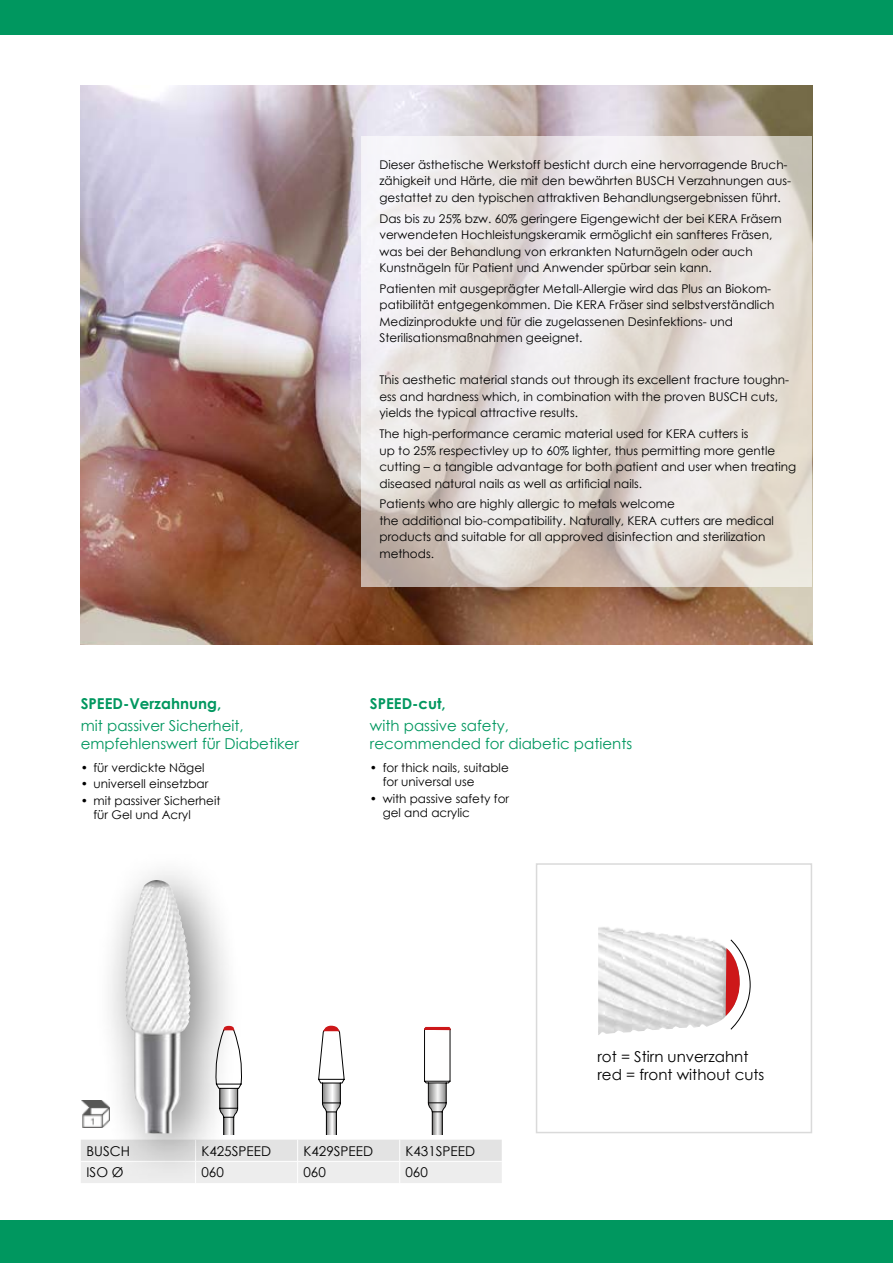
<style>
.page{position:relative;width:893px;height:1263px;background:#fff}
.page>*{position:absolute;margin:0;border:0;box-sizing:border-box;transform-origin:0 0}
.t1{font:15px/18px "Century Gothic";color:#00975f}
.t2{font:15px/18px "Century Gothic";color:#000}
.t3{font:700 15px "Century Gothic";color:#00975f}
.t4{font:13.5px "Century Gothic";color:#000}
.t5{font:12px/16.5px "Century Gothic";color:#000}
</style>
<div class="page">
<div style="left:536px;top:863px;width:276px;height:270px;border:2px solid #dadada"></div>
<svg style="left:81px;top:1140px;width:421px;height:43px;background:#e8e8e8"></svg>
<div style="left:92px;top:849px;width:153px;height:338px;background:#000;opacity:.5"></div>
<img style="left:125px;top:880px;width:66px;height:253px">
<img style="left:598px;top:927px;width:127px;height:108px">
<svg style="left:725px;top:939px;width:26px;height:91px"></svg>
<svg style="left:216px;top:1026px;width:26px;height:108px"></svg>
<svg style="left:318px;top:1026px;width:26px;height:108px"></svg>
<svg style="left:424px;top:1027px;width:27px;height:107px"></svg>
<img style="left:81px;top:85px;width:731px;height:560px">
<svg style="left:361px;top:136px;width:451px;height:451px;background:#e5dfdb"></svg>
<img style="left:82px;top:1101px;width:28px;height:26px">
<div style="left:0;top:0;width:893px;height:34px;background:#00975f"></div>
<div style="left:0;top:1220px;width:893px;height:43px;background:#00975f"></div>
<p class="t3" style="left:81px;top:692px;width:142px">SPEED-Verzahnung,</p>
<p class="t1" style="left:81px;top:716px;width:220px">mit passiver Sicherheit, empfehlenswert für Diabetiker</p>
<p class="t5" style="left:81px;top:759px;width:125px">• für verdickte Nägel</p>
<p class="t5" style="left:81px;top:775px;width:129px">• universell einsetzbar</p>
<p class="t5" style="left:94px;top:793px;width:128px;line-height:14.4px;text-indent:-13px">• mit passiver Sicherheit für Gel und Acryl</p>
<p class="t5" style="left:379px;top:156px;width:413px">Dieser ästhetische Werkstoff besticht durch eine hervorragende Bruch&shy;zähigkeit und Härte, die mit den bewährten BUSCH Verzahnungen aus&shy;gestattet zu den typischen attraktiven Behandlungsergebnissen führt.</p>
<p class="t5" style="left:379px;top:210px;width:404px">Das bis zu 25% bzw. 60% geringere Eigengewicht der bei KERA Fräsern verwendeten Hochleistungskeramik ermöglicht ein sanfteres Fräsen, was bei der Behandlung von erkrankten Naturnägeln oder auch Kunstnägeln für Patient und Anwender spürbar sein kann.</p>
<p class="t5" style="left:379px;top:280px;width:396px">Patienten mit ausgeprägter Metall-Allergie wird das Plus an Biokom&shy;patibilität entgegenkommen. Die KERA Fräser sind selbstverständlich Medizinprodukte und für die zugelassenen Desinfektions- und Sterilisationsmaßnahmen geeignet.</p>
<p class="t5" style="left:379px;top:372px;width:411px">This aesthetic material stands out through its excellent fracture toughn&shy;ess and hardness which, in combination with the proven BUSCH cuts, yields the typical attractive results.</p>
<p class="t5" style="left:379px;top:425px;width:418px">The high-performance ceramic material used for KERA cutters is<br>up to 25% respectivley up to 60% lighter, thus permitting more gentle cutting – a tangible advantage for both patient and user when treating diseased natural nails as well as artificial nails.</p>
<p class="t5" style="left:379px;top:496px;width:396px">Patients who are highly allergic to metals welcome<br>the additional bio-compatibility. Naturally, KERA cutters are medical products and suitable for all approved disinfection and sterilization methods.</p>
<p class="t3" style="left:370px;top:692px;width:77px">SPEED-cut,</p>
<p class="t1" style="left:370px;top:716px;width:264px">with passive safety,<br>recommended for diabetic patients</p>
<p class="t5" style="left:383px;top:760px;width:128px;line-height:14.4px;text-indent:-13px">• for thick nails, suitable for universal use</p>
<p class="t5" style="left:383px;top:791px;width:128px;line-height:14.4px;text-indent:-13px">• with passive safety for gel and acrylic</p>
<p class="t2" style="left:597px;top:1047px;width:168px">rot = Stirn unverzahnt red = front without cuts</p>
<p class="t4" style="left:87px;top:1141px;width:45px">BUSCH</p>
<p class="t4" style="left:201px;top:1141px;width:71px">K425SPEED</p>
<p class="t4" style="left:303px;top:1141px;width:71px">K429SPEED</p>
<p class="t4" style="left:405px;top:1141px;width:71px">K431SPEED</p>
<p class="t4" style="left:87px;top:1163px;width:38px">ISO Ø</p>
<p class="t4" style="left:201px;top:1163px;width:24px">060</p>
<p class="t4" style="left:303px;top:1163px;width:24px">060</p>
<p class="t4" style="left:405px;top:1163px;width:24px">060</p>
</div>
